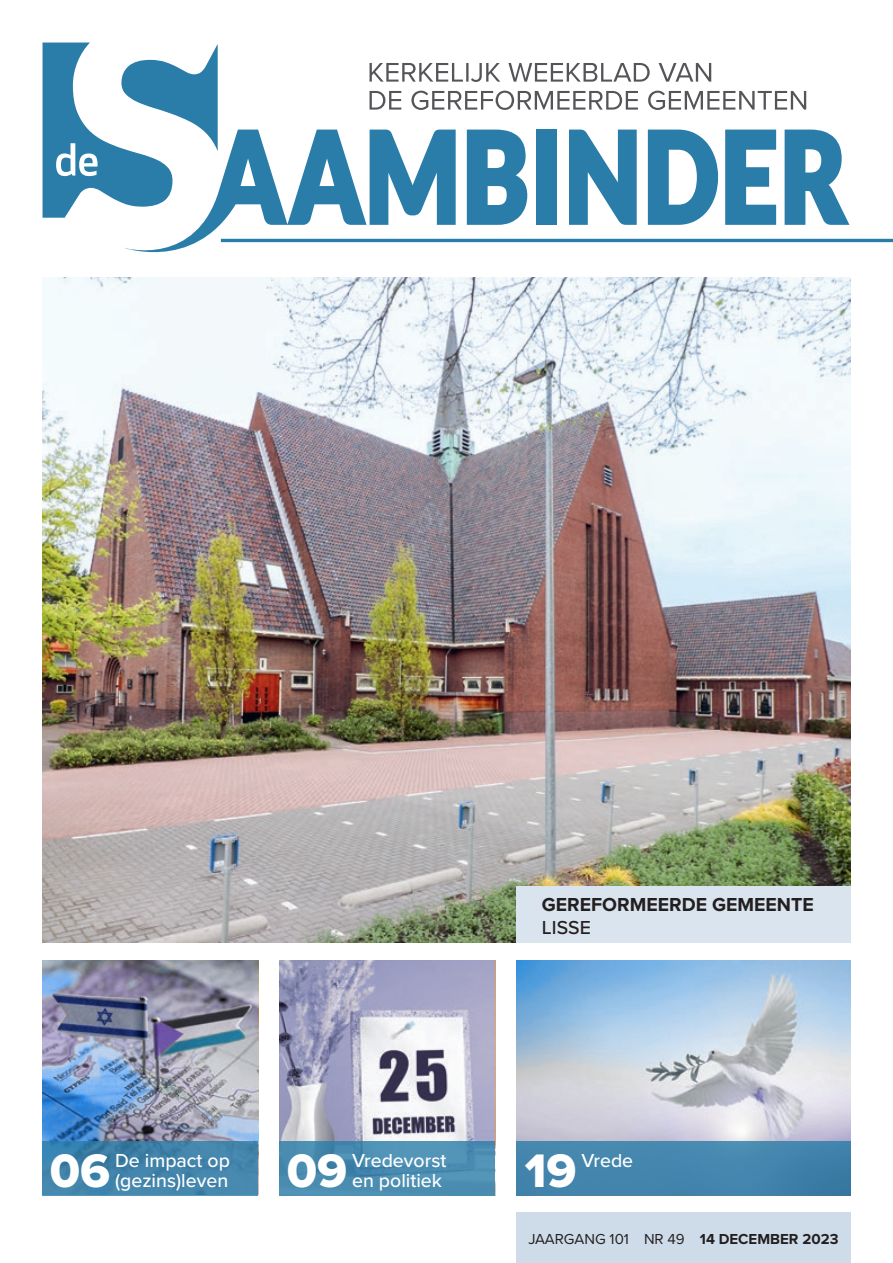
<style>
.page{position:relative;width:893px;height:1263px;background:#fff}
.page>*{position:absolute;margin:0;border:0;box-sizing:border-box;transform-origin:0 0}
.t1{font:48.75px "Proxima Nova Extrabld";color:#fff}
.t2{font:500 19.5px/19.5px "Proxima Nova";color:#fff}
.t3{font:700 19.5px "Proxima Nova";color:#231f20}
.t4{font:500 19.5px "Proxima Nova";color:#231f20}
.t5{font:15px "Proxima Nova";color:#231f20}
.s1{font-weight:700}
</style>
<div class="page">
<img style="left:43px;top:277px;width:807px;height:666px">
<div style="left:516px;top:1213px;width:334px;height:50px;background:#cedce9"></div>
<hr style="left:221px;top:239px;width:672px;height:3px;background:#2a7da8">
<svg style="left:43px;top:43px;width:806px;height:210px"></svg>
<div style="left:516px;top:886px;width:334px;height:57px;background:#dae4ee"></div>
<img style="left:43px;top:960px;width:215px;height:181px">
<svg style="left:280px;top:960px;width:215px;height:181px"></svg>
<svg style="left:516px;top:961px;width:334px;height:180px;background:#b7c9dd"></svg>
<svg style="left:43px;top:1141px;width:215px;height:54px;background:#3f82aa"></svg>
<svg style="left:279px;top:1141px;width:216px;height:54px;background:#4b8db1"></svg>
<div style="left:516px;top:1141px;width:334px;height:54px;background:#4485ad"></div>
<p class="t3" style="left:542px;top:890px;width:273px">GEREFORMEERDE GEMEENTE</p>
<p class="t4" style="left:542px;top:913px;width:51px">LISSE</p>
<h1 class="t1" style="left:50px;top:1134px;width:62px">06</h1>
<p class="t2" style="left:115px;top:1150px;width:116px">De impact op (gezins)leven</p>
<h1 class="t1" style="left:287px;top:1134px;width:62px">09</h1>
<p class="t2" style="left:352px;top:1150px;width:96px">Vredevorst en politiek</p>
<h1 class="t1" style="left:525px;top:1134px;width:53px">19</h1>
<p class="t2" style="left:581px;top:1150px;width:53px">Vrede</p>
<p class="t5" style="left:528px;top:1227px;width:312px">JAARGANG 101 NR 49 <span class="s1">14 DECEMBER 2023</span></p>
</div>
